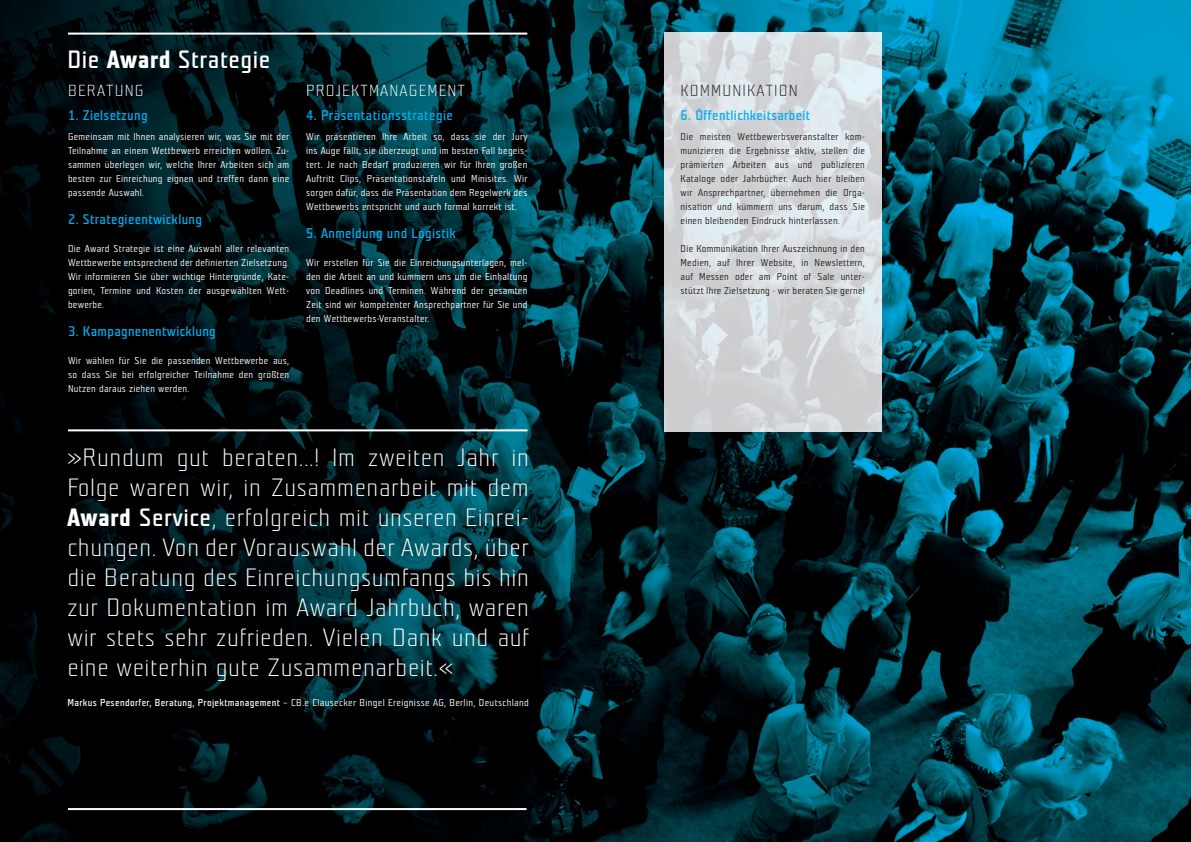
<style>
.page{position:relative;width:1191px;height:842px;background:#fff}
.page>*{position:absolute;margin:0;border:0;box-sizing:border-box;transform-origin:0 0}
.t1{font:25px/30px "Teuton Hell";letter-spacing:.025em;color:#fff;text-align:justify}
.t2{font:25px "Teuton Normal";letter-spacing:.025em;color:#fff}
.t3{font:16px "Teuton Hell";letter-spacing:.07em;color:#fff}
.t4{font:16px "Teuton Hell";letter-spacing:.07em;color:#231f20}
.t5{font:14px "Teuton Normal";letter-spacing:.025em;color:#00aeef}
.t6{font:10px/14px "Teuton Mager";letter-spacing:.025em;color:#fff;text-align:justify}
.t7{font:10px/14px "Teuton Mager";letter-spacing:.025em;color:#231f20;text-align:justify}
.s1{font-weight:700}
.s2{font-family:"Teuton Normal";font-weight:700}
.s3{font-family:"Teuton Normal"}
</style>
<div class="page">
<img style="left:0;top:0;width:1191px;height:842px">
<img style="left:664px;top:32px;width:218px;height:399px">
<hr style="left:68px;top:33px;width:459px;height:2px;background:#fff">
<hr style="left:68px;top:429px;width:459px;height:2px;background:#fff">
<hr style="left:68px;top:808px;width:458px;height:2px;background:#fff">
<h1 class="t2" style="left:67px;top:47px;width:204px">Die <span class="s1">Award</span> Strategie</h1>
<h2 class="t3" style="left:68px;top:83px;width:77px">BERATUNG</h2>
<h3 class="t5" style="left:68px;top:108px;width:81px">1. Zielsetzung</h3>
<p class="t6" style="left:68px;top:130px;width:223px">Gemeinsam mit Ihnen analysieren wir, was Sie mit der Teilnahme an einem Wettbewerb erreichen wollen. Zu&shy;sammen überlegen wir, welche Ihrer Arbeiten sich am besten zur Einreichung eignen und treffen dann eine passende Auswahl.</p>
<h3 class="t5" style="left:68px;top:212px;width:135px">2. Strategieentwicklung</h3>
<p class="t6" style="left:68px;top:242px;width:223px">Die Award Strategie ist eine Auswahl aller relevanten Wettbewerbe entsprechend der definierten Zielsetzung.<br>Wir informieren Sie über wichtige Hintergründe, Kate&shy;gorien, Termine und Kosten der ausgewählten Wett&shy;bewerbe.</p>
<h3 class="t5" style="left:68px;top:324px;width:149px">3. Kampagnenentwicklung</h3>
<p class="t6" style="left:68px;top:354px;width:223px">Wir wählen für Sie die passenden Wettbewerbe aus, so dass Sie bei erfolgreicher Teilnahme den größten Nutzen daraus ziehen werden.</p>
<h2 class="t3" style="left:306px;top:83px;width:160px">PROJEKTMANAGEMENT</h2>
<h3 class="t5" style="left:306px;top:108px;width:148px">4. Präsentationsstrategie</h3>
<p class="t6" style="left:306px;top:130px;width:223px">Wir präsentieren Ihre Arbeit so, dass sie der Jury ins Auge fällt, sie überzeugt und im besten Fall begeis&shy;tert. Je nach Bedarf produzieren wir für Ihren großen Auftritt Clips, Präsentationstafeln und Minisites. Wir sorgen dafür, dass die Präsentation dem Regelwerk des Wettbewerbs entspricht und auch formal korrekt ist.</p>
<h3 class="t5" style="left:306px;top:226px;width:151px">5. Anmeldung und Logistik</h3>
<p class="t6" style="left:306px;top:256px;width:223px">Wir erstellen für Sie die Einreichungsunterlagen, mel&shy;den die Arbeit an und kümmern uns um die Einhaltung von Deadlines und Terminen. Während der gesamten Zeit sind wir kompetenter Ansprechpartner für Sie und den Wettbewerbs-Veranstalter.</p>
<p class="t1" style="left:67px;top:443px;width:463px">»Rundum gut beraten...! Im zweiten Jahr in Folge waren wir, in Zusammenarbeit mit dem <span class="s2">Award</span> <span class="s3">Service</span>, erfolgreich mit unseren Einrei&shy;chungen. Von der Vorauswahl der Awards, über die Beratung des Einreichungsumfangs bis hin zur Dokumentation im Award Jahrbuch, waren wir stets sehr zufrieden. Vielen Dank und auf eine weiterhin gute Zusammenarbeit.«</p>
<p class="t6" style="left:67px;top:696px;width:463px"><span class="s3">Markus Pesendorfer, Beratung, Projektmanagement</span> – CB.e Clausecker Bingel Ereignisse AG, Berlin, Deutschland</p>
<h2 class="t4" style="left:680px;top:82px;width:119px">KOMMUNIKATION</h2>
<h3 class="t5" style="left:680px;top:108px;width:131px">6. Öffentlichkeitsarbeit</h3>
<p class="t7" style="left:680px;top:130px;width:186px">Die meisten Wettbewerbsveranstalter kom&shy;munizieren die Ergebnisse aktiv, stellen die prämierten Arbeiten aus und publizieren Kataloge oder Jahrbücher. Auch hier bleiben wir Ansprechpartner, übernehmen die Orga&shy;nisation und kümmern uns darum, dass Sie einen bleibenden Eindruck hinterlassen.</p>
<p class="t7" style="left:680px;top:242px;width:186px">Die Kommunikation Ihrer Auszeichnung in den Medien, auf Ihrer Website, in Newslettern, auf Messen oder am Point of Sale unter&shy;stützt Ihre Zielsetzung - wir beraten Sie gerne!</p>
</div>
